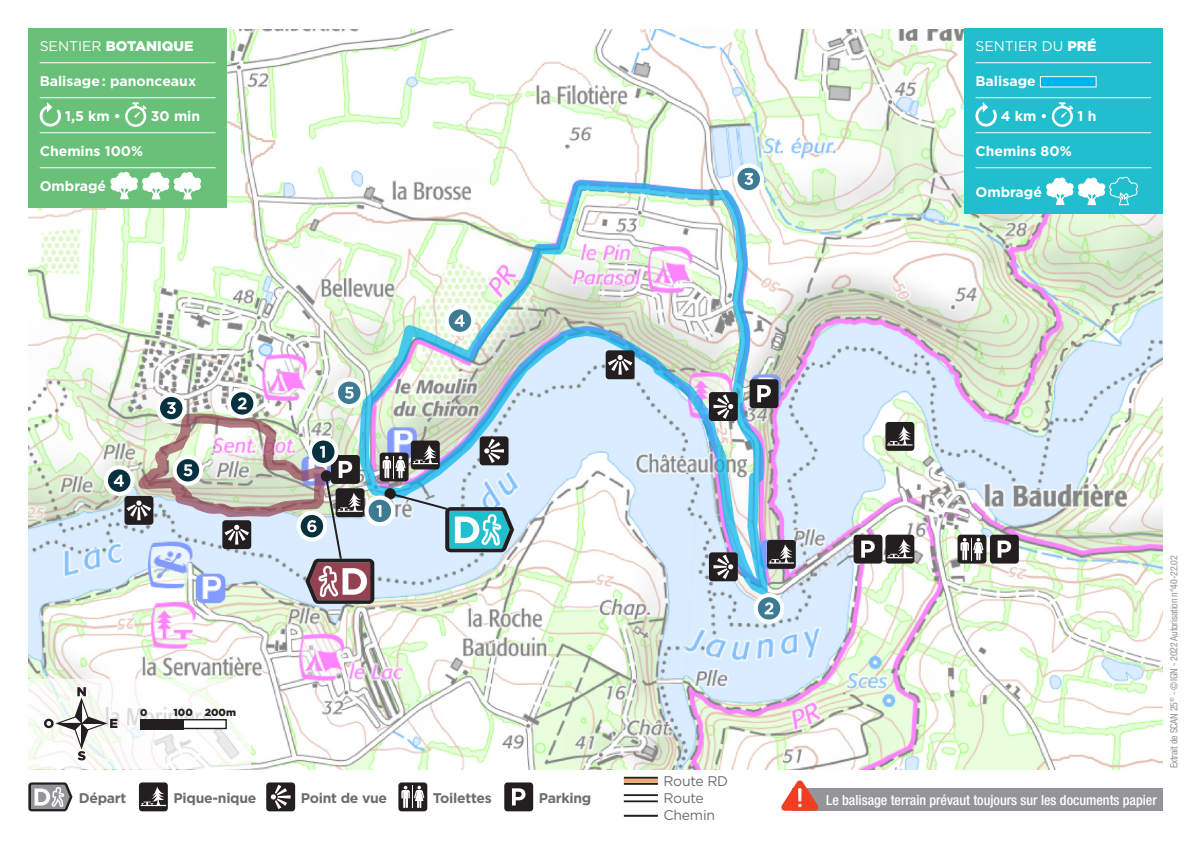
<style>
.page{position:relative;width:1191px;height:842px;background:#fff}
.page>*{position:absolute;margin:0;border:0;box-sizing:border-box;transform-origin:0 0}
.t1{font:700 14px "Gotham";color:#fff}
.t2{font:14px "Helvetica Neue W02 67 Md Cn";color:#fff}
.t3{font:700 14px "Gotham";letter-spacing:-.02em;color:#6c6d70}
.t4{font:14px "Gotham";letter-spacing:-.02em;color:#6c6d70}
.t5{font:900 14px "Gotham";color:#fff}
.t6{font:14px "Gotham";color:#fff}
.t7{font:900 10.2px "Gotham";color:#231f20}
.t8{font:condensed 10px "Helvetica Neue";letter-spacing:-.02em;color:#939598}
.t9{font:900 10px "Gotham";color:#231f20}
.s1{font-weight:400}
.s2{font-weight:900}
</style>
<div class="page">
<img style="left:28px;top:29px;width:1134px;height:740px">
<svg style="left:357px;top:178px;width:413px;height:419px"></svg>
<div style="left:266px;top:782px;width:29px;height:29px;background:#231f20;border-radius:3px"></div>
<svg style="left:271px;top:785px;width:19px;height:24px"></svg>
<svg style="left:28px;top:782px;width:44px;height:29px"></svg>
<div style="left:398px;top:782px;width:29px;height:29px;background:#231f20;border-radius:3px"></div>
<svg style="left:401px;top:786px;width:23px;height:22px"></svg>
<div style="left:504px;top:782px;width:29px;height:29px;background:#231f20;border-radius:3px"></div>
<svg style="left:512px;top:788px;width:13px;height:17px"></svg>
<div style="left:139px;top:782px;width:29px;height:29px;background:#231f20;border-radius:3px"></div>
<svg style="left:141px;top:787px;width:25px;height:19px"></svg>
<div style="left:767px;top:540px;width:29px;height:29px;background:#231f20;border-radius:3px"></div>
<svg style="left:768px;top:544px;width:26px;height:20px"></svg>
<div style="left:885px;top:422px;width:29px;height:29px;background:#231f20;border-radius:3px"></div>
<svg style="left:887px;top:426px;width:25px;height:20px"></svg>
<div style="left:885px;top:535px;width:29px;height:29px;background:#231f20;border-radius:3px"></div>
<svg style="left:887px;top:539px;width:25px;height:19px"></svg>
<div style="left:957px;top:535px;width:29px;height:29px;background:#231f20;border-radius:3px"></div>
<svg style="left:960px;top:538px;width:23px;height:22px"></svg>
<div style="left:792px;top:788px;width:370px;height:22px;background:#939598"></div>
<svg style="left:781px;top:780px;width:38px;height:31px"></svg>
<svg style="left:753px;top:593px;width:31px;height:31px"></svg>
<div style="left:758px;top:597px;width:22px;height:23px;background:#3c7b93;border-radius:50%"></div>
<svg style="left:764px;top:602px;width:9px;height:12px"></svg>
<div style="left:733px;top:164px;width:31px;height:30px;background:#fff;border-radius:50%"></div>
<div style="left:737px;top:168px;width:23px;height:22px;background:#3c7b93;border-radius:50%"></div>
<svg style="left:744px;top:173px;width:9px;height:12px"></svg>
<div style="left:104px;top:465px;width:30px;height:31px;background:#fff;border-radius:50%"></div>
<div style="left:108px;top:469px;width:22px;height:23px;background:#07313f;border-radius:50%"></div>
<div style="left:444px;top:305px;width:31px;height:31px;background:#fff;border-radius:50%"></div>
<div style="left:449px;top:309px;width:22px;height:23px;background:#3c7b93;border-radius:50%"></div>
<svg style="left:454px;top:315px;width:10px;height:12px"></svg>
<svg style="left:334px;top:377px;width:30px;height:31px"></svg>
<svg style="left:338px;top:382px;width:22px;height:22px"></svg>
<div style="left:28px;top:28px;width:199px;height:180px;background:#68c079"></div>
<hr style="left:40px;top:62px;width:175px;height:1px;background:#fff">
<hr style="left:40px;top:97px;width:175px;height:1px;background:#fff">
<hr style="left:40px;top:132px;width:175px;height:1px;background:#fff">
<hr style="left:40px;top:167px;width:175px;height:1px;background:#fff">
<svg style="left:40px;top:102px;width:21px;height:25px"></svg>
<svg style="left:125px;top:102px;width:22px;height:25px"></svg>
<svg style="left:110px;top:172px;width:91px;height:27px"></svg>
<div style="left:964px;top:28px;width:198px;height:186px;background:#21bece"></div>
<hr style="left:975px;top:62px;width:176px;height:1px;background:#fff">
<hr style="left:975px;top:97px;width:176px;height:1px;background:#fff">
<hr style="left:975px;top:132px;width:176px;height:1px;background:#fff">
<hr style="left:975px;top:167px;width:176px;height:1px;background:#fff">
<div style="left:1040px;top:76px;width:56px;height:11px;background:#00b3ef;border:1px solid #fff"></div>
<svg style="left:975px;top:102px;width:21px;height:25px"></svg>
<svg style="left:1051px;top:102px;width:22px;height:25px"></svg>
<svg style="left:1046px;top:176px;width:92px;height:29px"></svg>
<hr style="left:624px;top:815px;width:34px;height:2px;background:#231f20">
<hr style="left:624px;top:777px;width:34px;height:2px;background:#231f20">
<hr style="left:624px;top:783px;width:34px;height:2px;background:#231f20">
<svg style="left:624px;top:779px;width:34px;height:4px"></svg>
<hr style="left:624px;top:794px;width:34px;height:2px;background:#231f20">
<hr style="left:624px;top:800px;width:34px;height:2px;background:#231f20">
<svg style="left:624px;top:796px;width:34px;height:1px"></svg>
<svg style="left:28px;top:679px;width:223px;height:89px"></svg>
<svg style="left:44px;top:687px;width:73px;height:73px"></svg>
<div style="left:141px;top:720px;width:85px;height:8px;background:#fff"></div>
<div style="left:140px;top:719px;width:87px;height:10px;border:1px solid #231f20"></div>
<div style="left:140px;top:719px;width:43px;height:10px;background:#231f20"></div>
<div style="left:749px;top:379px;width:29px;height:29px;background:#231f20;border-radius:3px"></div>
<svg style="left:757px;top:385px;width:14px;height:17px"></svg>
<div style="left:853px;top:535px;width:29px;height:29px;background:#231f20;border-radius:3px"></div>
<svg style="left:861px;top:540px;width:13px;height:18px"></svg>
<div style="left:990px;top:535px;width:28px;height:29px;background:#231f20;border-radius:3px"></div>
<svg style="left:997px;top:540px;width:14px;height:18px"></svg>
<div style="left:605px;top:350px;width:29px;height:29px;background:#231f20;border-radius:3px"></div>
<svg style="left:608px;top:355px;width:24px;height:20px"></svg>
<div style="left:709px;top:392px;width:29px;height:29px;background:#231f20;border-radius:3px"></div>
<svg style="left:713px;top:394px;width:20px;height:25px"></svg>
<div style="left:709px;top:552px;width:29px;height:29px;background:#231f20;border-radius:3px"></div>
<svg style="left:713px;top:555px;width:20px;height:24px"></svg>
<img style="left:114px;top:387px;width:400px;height:217px">
<p class="t5" style="left:40px;top:36px;width:155px"><span class="s1">SENTIER</span> BOTANIQUE</p>
<p class="t1" style="left:40px;top:72px;width:158px">Balisage : panonceaux</p>
<p class="t1" style="left:65px;top:107px;width:57px">1,5 km •</p>
<p class="t1" style="left:151px;top:107px;width:51px">30 min</p>
<p class="t1" style="left:40px;top:142px;width:105px">Chemins 100%</p>
<p class="t1" style="left:40px;top:177px;width:68px">Ombragé</p>
<p class="t6" style="left:975px;top:37px;width:122px">SENTIER DU <span class="s2">PRÉ</span></p>
<p class="t1" style="left:975px;top:72px;width:62px">Balisage</p>
<p class="t1" style="left:1001px;top:107px;width:48px">4 km •</p>
<p class="t1" style="left:1077px;top:107px;width:20px">1 h</p>
<p class="t1" style="left:975px;top:142px;width:98px">Chemins 80%</p>
<p class="t1" style="left:975px;top:182px;width:68px">Ombragé</p>
<p class="t9" style="left:140px;top:706px;width:9px">0</p>
<p class="t7" style="left:173px;top:706px;width:21px">100</p>
<p class="t7" style="left:205px;top:706px;width:33px">200m</p>
<p class="t4" style="left:663px;top:772px;width:66px">Route RD</p>
<p class="t4" style="left:663px;top:789px;width:42px">Route</p>
<p class="t4" style="left:663px;top:806px;width:53px">Chemin</p>
<p class="t3" style="left:79px;top:788px;width:49px">Départ</p>
<p class="t3" style="left:173px;top:788px;width:84px">Pique-nique</p>
<p class="t3" style="left:301px;top:788px;width:88px">Point de vue</p>
<p class="t3" style="left:433px;top:788px;width:60px">Toilettes</p>
<p class="t3" style="left:539px;top:788px;width:54px">Parking</p>
<p class="t2" style="left:826px;top:791px;width:332px">Le balisage terrain prévaut toujours sur les documents papier</p>
<p class="t8" style="left:1168px;top:768px;width:215px;rotate:-90deg">Extrait de SCAN 25<sup>®</sup> - ©IGN - 2022 Autorisation n°40-22.02</p>
</div>
